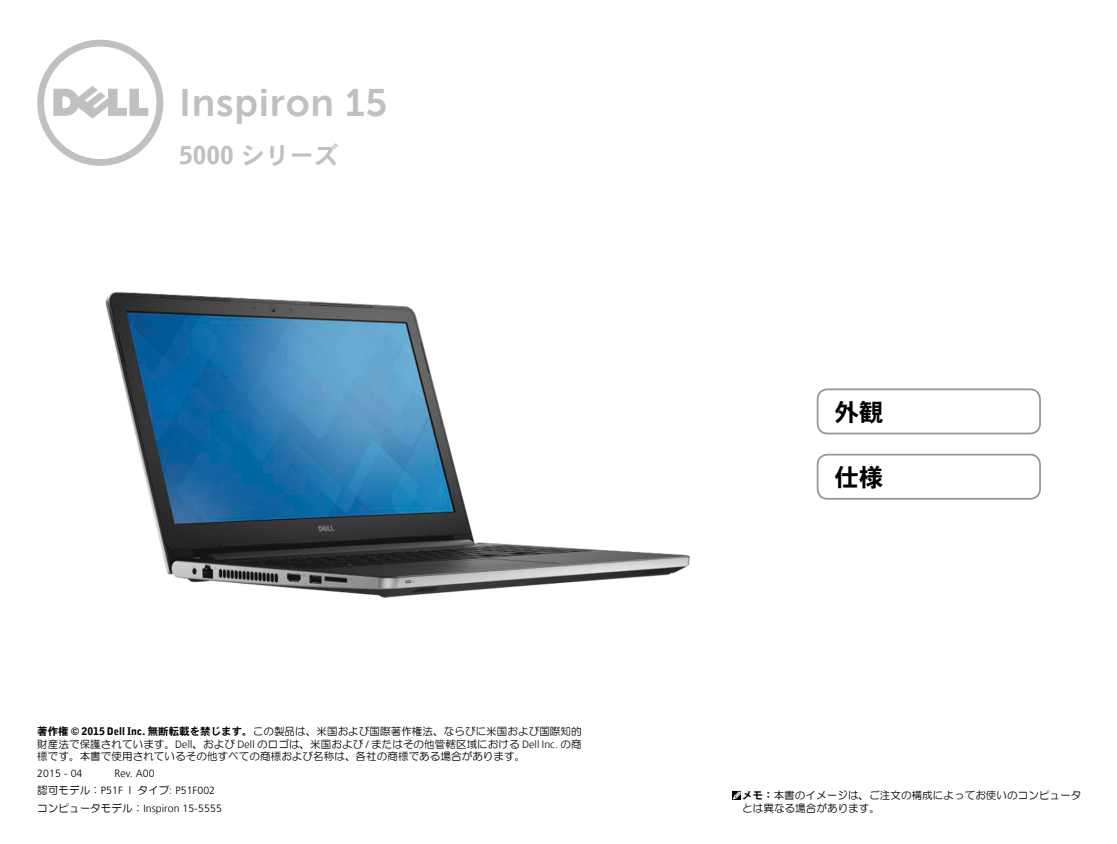
<style>
.page{position:relative;width:1117px;height:844px;background:#fff}
.page>*{position:absolute;margin:0;border:0;box-sizing:border-box;transform-origin:0 0}
.Brand{font:700 38.5px "Museo Sans For Dell";letter-spacing:.02em;color:#bec0c2}
.Model{font:900 24.5px "Bell Gothic BT";color:#bec0c2}
.Cover_Title{font:24.5px "DFHS Gothic W7 WIN RKSJ H";color:#000}
.Legal_1{font:10.5px/12.2px "HG Maru Gothic MPRO";letter-spacing:.01em;color:#000;text-align:justify}
.Legal_1-2{font:300 10.5px "Frutiger 45";letter-spacing:.01em;color:#000}
.Note_Legal{font:10.5px/12.2px "HG Maru Gothic MPRO";letter-spacing:.01em;color:#000}
.s1{font-family:"DFHS Gothic W7 WIN RKSJ H";font-weight:400}
.s2{font-family:"DFHS Gothic W7 WIN RKSJ H"}
.s3{font-family:"Bell Gothic BT";font-weight:900}
.s4{font-family:"Frutiger 45";font-weight:300}
.s5{font-family:"HG Maru Gothic MPRO";font-weight:400}
</style>
<div class="page">
<div style="left:816px;top:388px;width:224px;height:46px;border:2px solid #939598;border-radius:10px"></div>
<div style="left:816px;top:453px;width:224px;height:46px;border:2px solid #939598;border-radius:10px"></div>
<img style="left:105px;top:291px;width:585px;height:307px">
<svg style="left:37px;top:40px;width:126px;height:126px"></svg>
<div style="left:732px;top:791px;width:8px;height:9px;background:#000"></div>
<svg style="left:733px;top:791px;width:7px;height:8px"></svg>
<p class="Brand" style="left:179px;top:81px;width:210px">Inspiron 15</p>
<p class="Model" style="left:179px;top:140px;width:161px">5000 <span class="s1">シリーズ</span></p>
<p class="Legal_1" style="left:37px;top:725px;width:546px"><span class="s2">著作権</span> <span class="s3">© 2015 Dell Inc.</span> <span class="s2">無断転載を禁じます。</span>この製品は、米国および国際著作権法、ならびに米国および国際知的財産法で保護されています。<span class="s4">Dell</span>、および <span class="s4">Dell</span> のロゴは、米国および <span class="s4">/</span> またはその他管轄区域における <span class="s4">Dell Inc.</span> の商標です。本書で使用されているその他すべての商標および名称は、各社の商標である場合があります。</p>
<p class="Legal_1-2" style="left:37px;top:767px;width:47px">2015 - 04</p>
<p class="Legal_1-2" style="left:114px;top:767px;width:42px">Rev. A00</p>
<p class="Legal_1-2" style="left:37px;top:784px;width:179px"><span class="s5">認可モデル：</span>P51F | <span class="s5">タイプ</span>: P51F002</p>
<p class="Legal_1-2" style="left:37px;top:801px;width:186px"><span class="s5">コンピュータモデル：</span>Inspiron 15-5555</p>
<p class="Cover_Title" style="left:834px;top:399px;width:50px">外観</p>
<p class="Cover_Title" style="left:834px;top:464px;width:50px">仕様</p>
<p class="Note_Legal" style="left:742px;top:789px;width:340px"><span class="s2">メモ：</span>本書のイメージは、ご注文の構成によってお使いのコンピュータとは異なる場合があります。</p>
</div>
